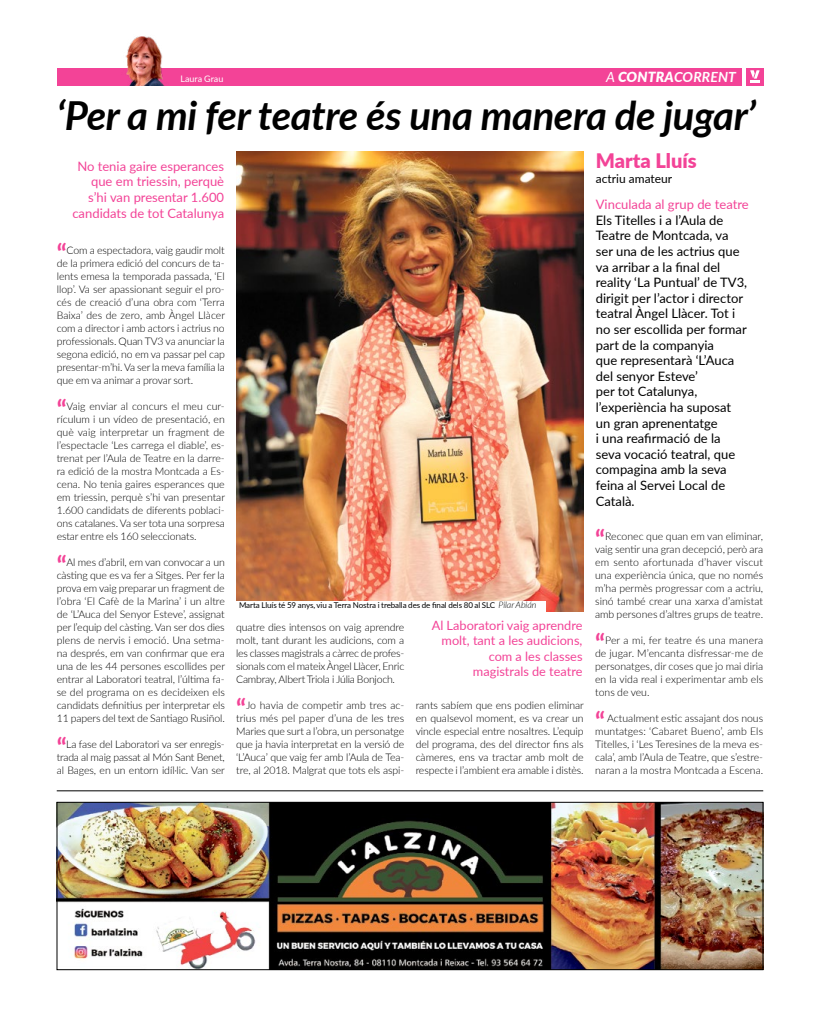
<style>
.page{position:relative;width:820px;height:1021px;background:#fff}
.page>*{position:absolute;margin:0;border:0;box-sizing:border-box;transform-origin:0 0}
.t1{font:italic 700 40px "Lato";letter-spacing:-.01em;color:#000}
.t2{font:700 26px "Lato";color:#f34397}
.t3{font:900 20px "Lato";color:#f34397}
.t4{font:italic 700 14px "Lato";letter-spacing:.01em;color:#fff}
.t5{font:13px/15.6px "Lato";color:#000}
.t6{font:13px/15.6px "Lato";color:#f34397;text-align:right}
.t7{font:12.7px/15.3px "Lato";color:#f34397;text-align:right}
.t8{font:12px "Lato";color:#000}
.t9{font:300 10.5px/13px "Lato";letter-spacing:-.01em;color:#000;text-align:justify}
.t10{font:9px "Lato";color:#fff}
.t11{font:8px "Lato";letter-spacing:-.01em;color:#000}
.s1{font-weight:400}
.s2{font-weight:900}
.s3{font-weight:300;font-style:italic;font-size:9px}
</style>
<div class="page">
<div style="left:745px;top:68px;width:18px;height:17px;background:#f34397"></div>
<svg style="left:750px;top:70px;width:9px;height:13px"></svg>
<div style="left:57px;top:68px;width:684px;height:17px;background:#f34397"></div>
<hr style="left:57px;top:790px;width:706px;height:1px;background:#000">
<img style="left:125px;top:36px;width:39px;height:49px">
<img style="left:237px;top:152px;width:346px;height:459px">
<div style="left:236px;top:601px;width:309px;height:11px;background:#fff"></div>
<img style="left:59px;top:804px;width:702px;height:163px">
<div style="left:57px;top:802px;width:706px;height:167px;border:1px solid #000"></div>
<p class="t10" style="left:180px;top:72px;width:44px">Laura Grau</p>
<h3 class="t4" style="left:606px;top:67px;width:131px"><span class="s1">A</span> <span class="s2">CONTRA</span>CORRENT</h3>
<h1 class="t1" style="left:57px;top:86px;width:700px">‘Per a mi fer teatre és una manera de jugar’</h1>
<h3 class="t3" style="left:595px;top:145px;width:102px">Marta Lluís</h3>
<p class="t8" style="left:595px;top:170px;width:78px">actriu amateur</p>
<p class="t6" style="left:595px;top:196px;width:154px">Vinculada al grup de teatre</p>
<p class="t5" style="left:595px;top:212px;width:153px">Els Titelles i a l’Aula de<br>Teatre de Montcada, va ser una de les actrius que va arribar a la final del reality ‘La Puntual’ de TV3, dirigit per l’actor i director teatral Àngel Llàcer. Tot i no ser escollida per formar part de la companyia<br>que representarà ‘L’Auca del senyor Esteve’<br>per tot Catalunya, l’experiència ha suposat un gran aprenentatge<br>i una reafirmació de la seva vocació teatral, que compagina amb la seva feina al Servei Local de<br>Català.</p>
<p class="t6" style="left:72px;top:158px;width:153px">No tenia gaire esperances que em triessin, perquè s’hi van presentar 1.600 candidats de tot Catalunya</p>
<h2 class="t2" style="left:57px;top:234px;width:12px">“</h2>
<p class="t9" style="left:57px;top:243px;width:170px;text-indent:10px">Com a espectadora, vaig gaudir molt de la primera edició del concurs de ta&shy;lents emesa la temporada passada, ‘El llop’. Va ser apassionant seguir el pro&shy;cés de creació d’una obra com ‘Terra Baixa’ des de zero, amb Àngel Llàcer com a director i amb actors i actrius no professionals. Quan TV3 va anunciar la segona edició, no em va passar pel cap presentar-m’hi. Va ser la meva família la que em va animar a provar sort.</p>
<h2 class="t2" style="left:57px;top:390px;width:12px">“</h2>
<p class="t9" style="left:57px;top:399px;width:170px;text-indent:10px">Vaig enviar al concurs el meu cur&shy;rículum i un vídeo de presentació, en què vaig interpretar un fragment de l’espectacle ‘Les carrega el diable’, es&shy;trenat per l’Aula de Teatre en la darre&shy;ra edició de la mostra Montcada a Es&shy;cena. No tenia gaires esperances que em triessin, perquè s’hi van presentar 1.600 candidats de diferents poblaci&shy;ons catalanes. Va ser tota una sorpresa estar entre els 160 seleccionats.</p>
<h2 class="t2" style="left:57px;top:546px;width:12px">“</h2>
<h2 class="t2" style="left:595px;top:520px;width:12px">“</h2>
<p class="t9" style="left:595px;top:529px;width:169px;text-indent:10px">Reconec que quan em van eliminar, vaig sentir una gran decepció, però ara em sento afortunada d’haver viscut una experiència única, que no només m’ha permès progressar com a actriu, sinó també crear una xarxa d’amistat amb persones d’altres grups de teatre.</p>
<h2 class="t2" style="left:595px;top:624px;width:12px">“</h2>
<p class="t9" style="left:57px;top:555px;width:170px;text-indent:10px">Al mes d’abril, em van convocar a un càsting que es va fer a Sitges. Per fer la prova em vaig preparar un fragment de l’obra ‘El Cafè de la Marina’ i un altre de ‘L’Auca del Senyor Esteve’, assignat per l’equip del càsting. Van ser dos dies plens de nervis i emoció. Una setma&shy;na després, em van confirmar que era una de les 44 persones escollides per entrar al Laboratori teatral, l’última fa&shy;se del programa on es decideixen els candidats definitius per interpretar els 11 papers del text de Santiago Rusiñol.</p>
<h2 class="t2" style="left:57px;top:728px;width:12px">“</h2>
<p class="t11" style="left:239px;top:599px;width:299px">Marta Lluís té 59 anys, viu a Terra Nostra i treballa des de final dels 80 al SLC <span class="s3">Pilar Abián</span></p>
<p class="t7" style="left:432px;top:617px;width:152px">Al Laboratori vaig aprendre molt, tant a les audicions, com a les classes magistrals de teatre</p>
<p class="t9" style="left:236px;top:620px;width:170px">quatre dies intensos on vaig aprendre molt, tant durant les audicions, com a les classes magistrals a càrrec de profes&shy;sionals com el mateix Àngel Llàcer, Enric Cambray, Albert Triola i Júlia Bonjoch.</p>
<h2 class="t2" style="left:236px;top:689px;width:12px">“</h2>
<p class="t9" style="left:595px;top:633px;width:169px;text-indent:10px">Per a mi, fer teatre és una manera de jugar. M’encanta disfressar-me de personatges, dir coses que jo mai diria en la vida real i experimentar amb els tons de veu.</p>
<h2 class="t2" style="left:595px;top:702px;width:12px">“</h2>
<p class="t9" style="left:236px;top:698px;width:169px;text-indent:10px">Jo havia de competir amb tres ac&shy;trius més pel paper d’una de les tres Maries que surt a l’obra, un personatge que ja havia interpretat en la versió de ‘L’Auca’ que vaig fer amb l’Aula de Tea&shy;tre, al 2018. Malgrat que tots els aspi-</p>
<p class="t9" style="left:415px;top:698px;width:170px">rants sabíem que ens podien eliminar en qualsevol moment, es va crear un vincle especial entre nosaltres. L’equip del programa, des del director fins als càmeres, ens va tractar amb molt de respecte i l’ambient era amable i distès.</p>
<p class="t9" style="left:595px;top:711px;width:169px;text-indent:12px">Actualment estic assajant dos nous muntatges: ‘Cabaret Bueno’, amb Els Titelles, i ‘Les Teresines de la meva es&shy;cala’, amb l’Aula de Teatre, que s’estre&shy;naran a la mostra Montcada a Escena.</p>
<p class="t9" style="left:57px;top:737px;width:170px;text-indent:10px">La fase del Laboratori va ser enregis&shy;trada al maig passat al Món Sant Benet, al Bages, en un entorn idíl·lic. Van ser</p>
</div>
